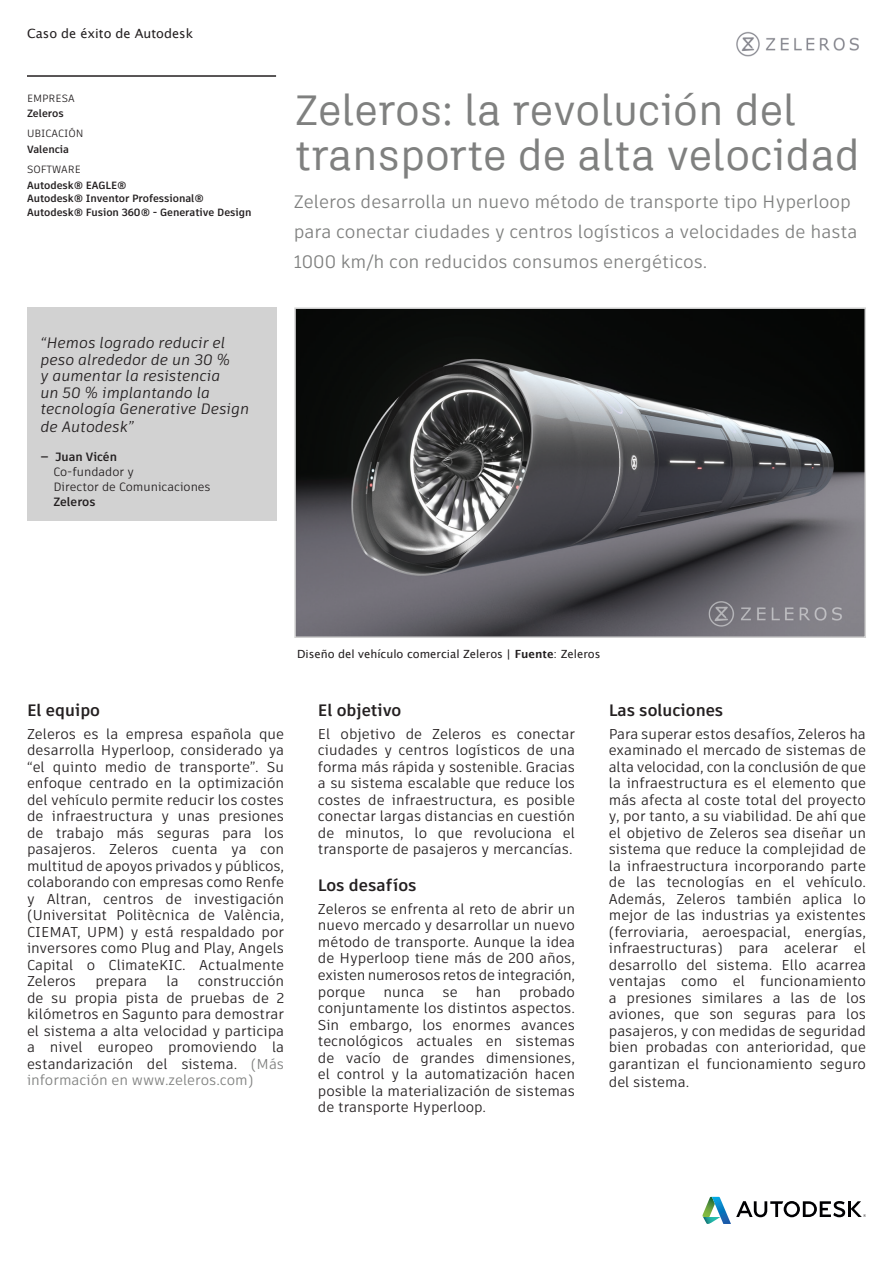
<style>
.page{position:relative;width:893px;height:1263px;background:#fff}
.page>*{position:absolute;margin:0;border:0;box-sizing:border-box;transform-origin:0 0}
.t1{font:42px/45px "Artifakt Legend";color:#7f807f}
.t2{font:18px/30px "Artifakt Element";color:#7f807f}
.t3{font:700 16.5px "Artifakt Element";color:#231f20}
.t4{font:italic 15px/16.5px "Artifakt Element";color:#231f20}
.t5{font:14.25px/16.5px "Artifakt Element";color:#231f20;text-align:justify}
.t6{font:12.75px "Lucida Grande";color:#231f20}
.t7{font:12px/15px "Artifakt Element";color:#231f20}
.t8{font:700 12px "Artifakt Element";color:#231f20}
.t9{font:11.25px "Lucida Grande";color:#231f20}
.t10{font:700 10.5px/13.5px "Artifakt Element";color:#231f20}
.t11{font:10.5px "Artifakt Element";color:#231f20}
.s1{font-weight:700}
.s2{color:#7f807f}
</style>
<div class="page">
<hr style="left:848px;top:1201px;width:3px;height:16px;background:#000002">
<svg style="left:851px;top:1201px;width:15px;height:16px"></svg>
<svg style="left:702px;top:1197px;width:143px;height:27px"></svg>
<img style="left:736px;top:31px;width:123px;height:26px">
<img style="left:297px;top:310px;width:566px;height:325px">
<div style="left:294px;top:307px;width:572px;height:331px;border:2px solid #d2d2d2"></div>
<div style="left:27px;top:307px;width:249px;height:214px;background:#d2d2d2"></div>
<hr style="left:27px;top:75px;width:249px;height:2px;background:#231f20">
<p class="t6" style="left:27px;top:26px;width:168px">Caso de éxito de Autodesk</p>
<p class="t11" style="left:27px;top:91px;width:49px">EMPRESA</p>
<p class="t10" style="left:27px;top:107px;width:38px">Zeleros</p>
<p class="t11" style="left:27px;top:126px;width:58px">UBICACIÓN</p>
<p class="t10" style="left:27px;top:143px;width:44px">Valencia</p>
<p class="t11" style="left:27px;top:162px;width:55px">SOFTWARE</p>
<p class="t10" style="left:27px;top:178px;width:226px">Autodesk® EAGLE®<br>Autodesk® Inventor Professional®<br>Autodesk® Fusion 360® - Generative Design</p>
<p class="t4" style="left:40px;top:335px;width:210px">“Hemos logrado reducir el peso alrededor de un 30 %<br>y aumentar la resistencia<br>un 50 % implantando la tecnología Generative Design</p>
<p class="t4" style="left:40px;top:419px;width:95px">de Autodesk”</p>
<p class="t8" style="left:40px;top:448px;width:78px">— Juan Vicén</p>
<p class="t7" style="left:53px;top:464px;width:159px">Co-fundador y<br>Director de Comunicaciones</p>
<p class="t8" style="left:53px;top:493px;width:44px">Zeleros</p>
<h1 class="t1" style="left:295px;top:88px;width:567px">Zeleros: la revolución del transporte de alta velocidad</h1>
<p class="t2" style="left:294px;top:187px;width:565px">Zeleros desarrolla un nuevo método de transporte tipo Hyperloop para conectar ciudades y centros logísticos a velocidades de hasta<br>1000 km/h con reducidos consumos energéticos.</p>
<p class="t9" style="left:297px;top:648px;width:305px">Diseño del vehículo comercial Zeleros <span class="s1">| Fuente</span>: Zeleros</p>
<p class="t3" style="left:27px;top:698px;width:75px">El equipo</p>
<p class="t5" style="left:27px;top:726px;width:259px">Zeleros es la empresa española que desarrolla Hyperloop, considerado ya “el quinto medio de transporte”. Su enfoque centrado en la optimización del vehículo permite reducir los costes de infraestructura y unas presiones de trabajo más seguras para los pasajeros. Zeleros cuenta ya con multitud de apoyos privados y públicos, colaborando con empresas como Renfe y Altran, centros de investigación (Universitat Politècnica de València, CIEMAT, UPM) y está respaldado por inversores como Plug and Play, Angels Capital o ClimateKIC. Actualmente Zeleros</p>
<p class="t5" style="left:27px;top:973px;width:259px;text-indent:171px">construcción de su propia pista de pruebas de 2 kilómetros en Sagunto para demostrar el sistema a alta velocidad y participa a nivel europeo promoviendo la estandarización del sistema. <span class="s2">(Más información en www.zeleros.com)</span></p>
<p class="t5" style="left:95px;top:973px;width:53px">prepara</p>
<p class="t5" style="left:166px;top:973px;width:14px">la</p>
<p class="t3" style="left:318px;top:698px;width:85px">El objetivo</p>
<p class="t5" style="left:318px;top:726px;width:259px">El objetivo de Zeleros es conectar ciudades y centros logísticos de una forma más rápida y sostenible. Gracias a su sistema escalable que reduce los costes de infraestructura, es posible conectar largas distancias en cuestión de minutos, lo que revoluciona el transporte de pasajeros y mercancías.</p>
<p class="t3" style="left:318px;top:873px;width:100px">Los desafíos</p>
<p class="t5" style="left:318px;top:901px;width:259px">Zeleros se enfrenta al reto de abrir un nuevo mercado y desarrollar un nuevo método de transporte. Aunque la idea de Hyperloop tiene más de 200 años, existen numerosos retos de integración, porque</p>
<p class="t5" style="left:318px;top:983px;width:259px;text-indent:201px">probado conjuntamente los distintos aspectos.<br>Sin embargo, los enormes avances tecnológicos actuales en sistemas de vacío de grandes dimensiones, el control y la automatización hacen posible la materialización de sistemas de transporte Hyperloop.</p>
<p class="t5" style="left:384px;top:983px;width:42px">nunca</p>
<p class="t5" style="left:443px;top:983px;width:17px">se</p>
<p class="t5" style="left:476px;top:983px;width:27px">han</p>
<p class="t3" style="left:609px;top:698px;width:116px">Las soluciones</p>
<p class="t5" style="left:609px;top:726px;width:259px">Para superar estos desafíos, Zeleros ha examinado el mercado de sistemas de alta velocidad, con la conclusión de que la infraestructura es el elemento que más afecta al coste total del proyecto y, por tanto, a su viabilidad. De ahí que el objetivo de Zeleros sea diseñar un sistema que reduce la complejidad de la infraestructura incorporando parte de las tecnologías en el vehículo.<br>Además, Zeleros también aplica lo mejor de las industrias ya existentes (ferroviaria, aeroespacial, energías, infraestructuras) para acelerar el desarrollo del sistema. Ello acarrea ventajas como el funcionamiento a presiones similares a las de los aviones, que son seguras para los pasajeros, y con medidas de seguridad bien probadas con anterioridad, que garantizan el funcionamiento seguro</p>
<p class="t5" style="left:609px;top:1074px;width:82px">del sistema.</p>
</div>
